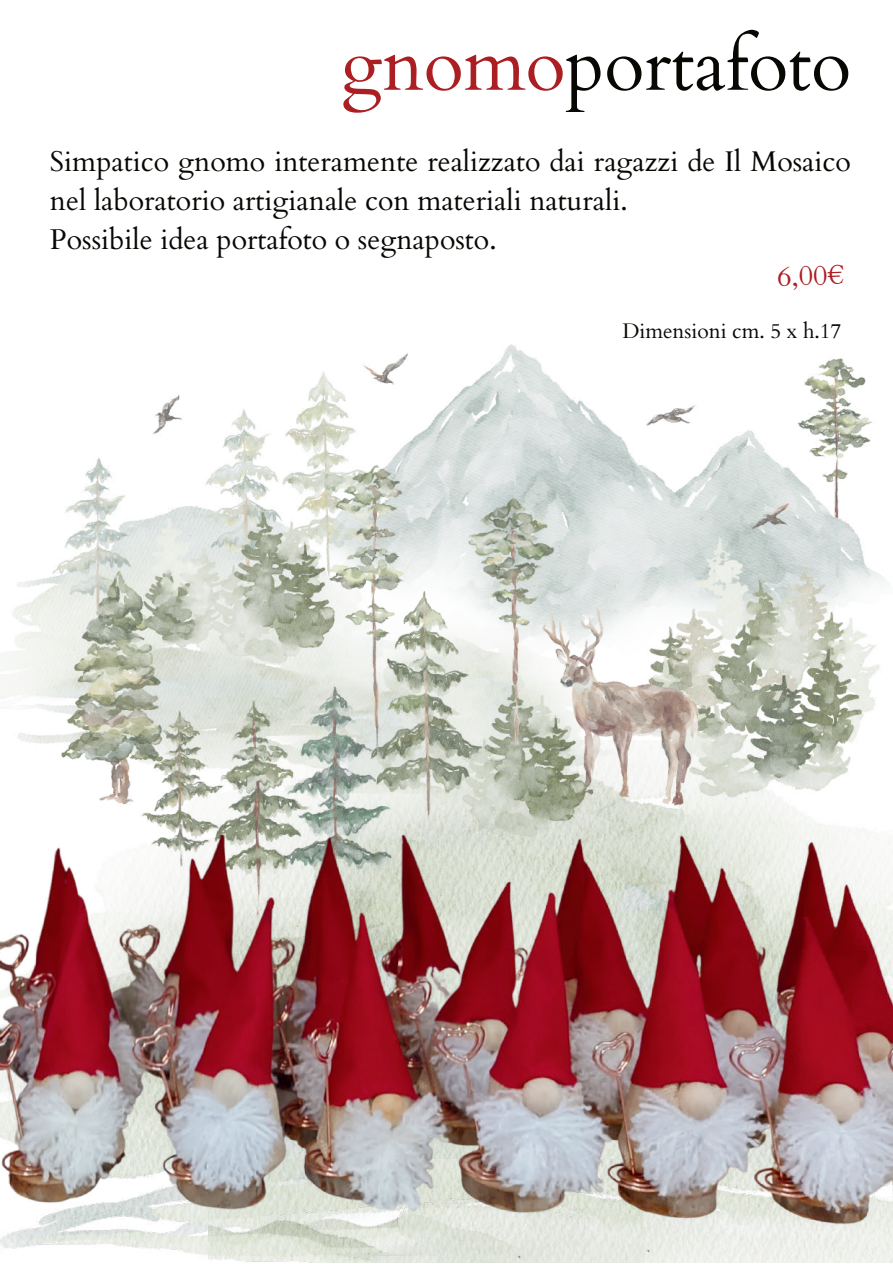
<style>
.page{position:relative;width:893px;height:1264px;background:#fff}
.page>*{position:absolute;margin:0;border:0;box-sizing:border-box;transform-origin:0 0}
.t1{font:73.5px "Cardo";color:#080704}
.t2{font:28.5px/39.3px "Cardo";color:#080704}
.t3{font:28.2px "Cardo";color:#ab1f23}
.t4{font:21px "Cardo";color:#080704}
.s1{color:#ab1f23}
</style>
<div class="page">
<img style="left:0;top:1232px;width:892px;height:30px">
<img style="left:0;top:345px;width:889px;height:467px">
<img style="left:208px;top:1232px;width:435px;height:30px">
<img style="left:0;top:812px;width:892px;height:420px">
<h1 class="t1" style="left:341px;top:6px;width:511px"><span class="s1">gnomo</span>portafoto</h1>
<p class="t2" style="left:50px;top:140px;width:802px">Simpatico gnomo interamente realizzato dai ragazzi de Il Mosaico nel laboratorio artigianale con materiali naturali.<br>Possibile idea portafoto o segnaposto.</p>
<p class="t3" style="left:776px;top:254px;width:69px;rotate:-2deg">6,00€</p>
<p class="t4" style="left:622px;top:314px;width:220px">Dimensioni cm. 5 x h.17</p>
</div>
